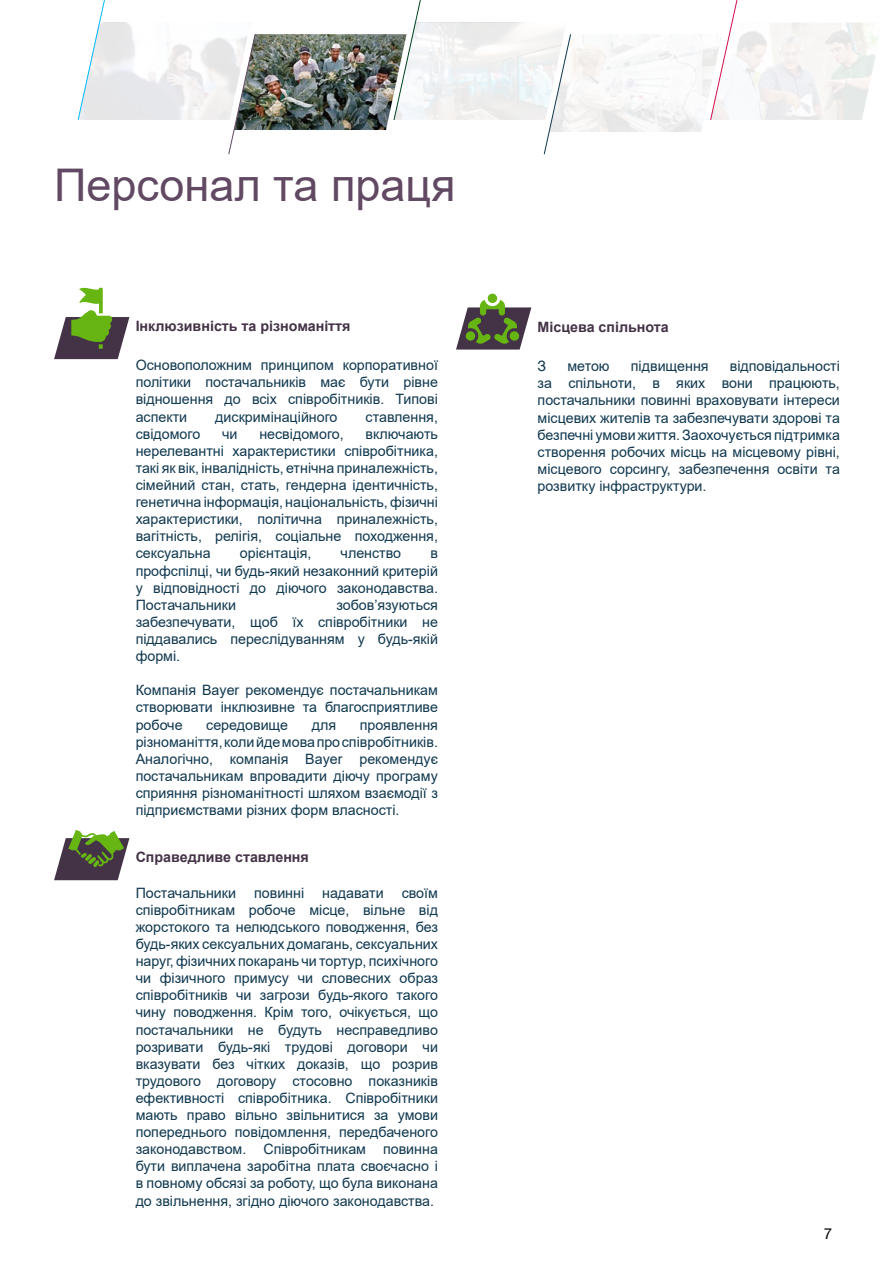
<style>
.page{position:relative;width:894px;height:1263px;background:#fff}
.page>*{position:absolute;margin:0;border:0;box-sizing:border-box;transform-origin:0 0}
.t1{font:45px "Arial";color:#624963}
.t2{font:15px "Helvetica Neue LT Com";color:#000}
.t3{font:14.25px/17.1px "Arial";color:#10384f;text-align:justify}
.t4{font:700 14.25px "Arial";color:#443247}
</style>
<div class="page">
<img style="left:256px;top:34px;width:136px;height:96px">
<svg style="left:77px;top:0;width:179px;height:155px"></svg>
<svg style="left:392px;top:0;width:486px;height:155px"></svg>
<svg style="left:456px;top:293px;width:75px;height:56px"></svg>
<svg style="left:54px;top:830px;width:75px;height:50px"></svg>
<svg style="left:54px;top:288px;width:75px;height:71px"></svg>
<h1 class="t1" style="left:54px;top:154px;width:403px">Персонал та праця</h1>
<p class="t4" style="left:136px;top:316px;width:216px">Інклюзивність та різноманіття</p>
<p class="t3" style="left:136px;top:356px;width:304px">Основоположним принципом корпоративної політики постачальників має бути рівне відношення до всіх співробітників. Типові аспекти</p>
<p class="t3" style="left:215px;top:408px;width:124px">дискримінаційного</p>
<p class="t3" style="left:365px;top:408px;width:74px">ставлення,</p>
<p class="t3" style="left:136px;top:425px;width:66px">свідомого</p>
<p class="t3" style="left:222px;top:425px;width:17px">чи</p>
<p class="t3" style="left:259px;top:425px;width:86px">несвідомого,</p>
<p class="t3" style="left:136px;top:425px;width:304px;text-indent:230px">включають нерелевантні характеристики співробітника, такі як вік, інвалідність, етнічна приналежність, сімейний стан, стать, гендерна ідентичність, генетична інформація, національність, фізичні характеристики, політична приналежність, вагітність, релігія, соціальне походження, сексуальна</p>
<p class="t3" style="left:240px;top:545px;width:73px">орієнтація,</p>
<p class="t3" style="left:340px;top:545px;width:62px">членство</p>
<p class="t3" style="left:136px;top:545px;width:304px;text-indent:294px">в профспілці, чи будь-який незаконний критерій у відповідності до діючого законодавства.<br>Постачальники</p>
<p class="t3" style="left:136px;top:596px;width:304px;text-indent:201px">зобов’язуються забезпечувати, щоб їх співробітники не піддавались переслідуванням у будь-якій формі.</p>
<p class="t3" style="left:136px;top:681px;width:304px">Компанія Bayer рекомендує постачальникам створювати інклюзивне та благосприятливе робоче</p>
<p class="t3" style="left:136px;top:716px;width:304px;text-indent:224px">проявлення різноманіття, коли йде мова про співробітників.<br>Аналогічно, компанія Bayer рекомендує постачальникам впровадити діючу програму сприяння різноманітності шляхом взаємодії з підприємствами різних форм власності.</p>
<p class="t4" style="left:136px;top:847px;width:175px">Справедливе ставлення</p>
<p class="t3" style="left:136px;top:884px;width:102px">Постачальники</p>
<p class="t3" style="left:254px;top:884px;width:52px">повинні</p>
<p class="t3" style="left:322px;top:884px;width:63px">надавати</p>
<p class="t3" style="left:206px;top:716px;width:83px">середовище</p>
<p class="t3" style="left:311px;top:716px;width:26px">для</p>
<p class="t3" style="left:136px;top:884px;width:304px;text-indent:266px">своїм співробітникам робоче місце, вільне від жорстокого та нелюдського поводження, без будь-яких сексуальних домагань, сексуальних наруг, фізичних покарань чи тортур, психічного чи фізичного примусу чи словесних образ співробітників чи загрози будь-якого такого чину поводження. Крім того, очікується, що постачальники не будуть несправедливо розривати будь-які трудові договори чи вказувати без чітких доказів, що розрив трудового договору стосовно показників ефективності співробітника. Співробітники мають право вільно звільнитися за умови попереднього повідомлення, передбаченого законодавством. Співробітникам повинна бути виплачена заробітна плата своєчасно і в повному обсязі за роботу, що була виконана до звільнення, згідно діючого законодавства.</p>
<p class="t4" style="left:537px;top:317px;width:133px">Місцева спільнота</p>
<p class="t3" style="left:537px;top:357px;width:10px">З</p>
<p class="t3" style="left:567px;top:357px;width:44px">метою</p>
<p class="t3" style="left:630px;top:357px;width:79px">підвищення</p>
<p class="t3" style="left:537px;top:357px;width:304px;text-indent:192px">відповідальності за спільноти, в яких вони працюють, постачальники повинні враховувати інтереси місцевих жителів та забезпечувати здорові та безпечні умови життя. Заохочується підтримка створення робочих місць на місцевому рівні, місцевого сорсингу, забезпечення освіти та розвитку інфраструктури.</p>
<p class="t2" style="left:823px;top:1224px;width:10px">7</p>
</div>
